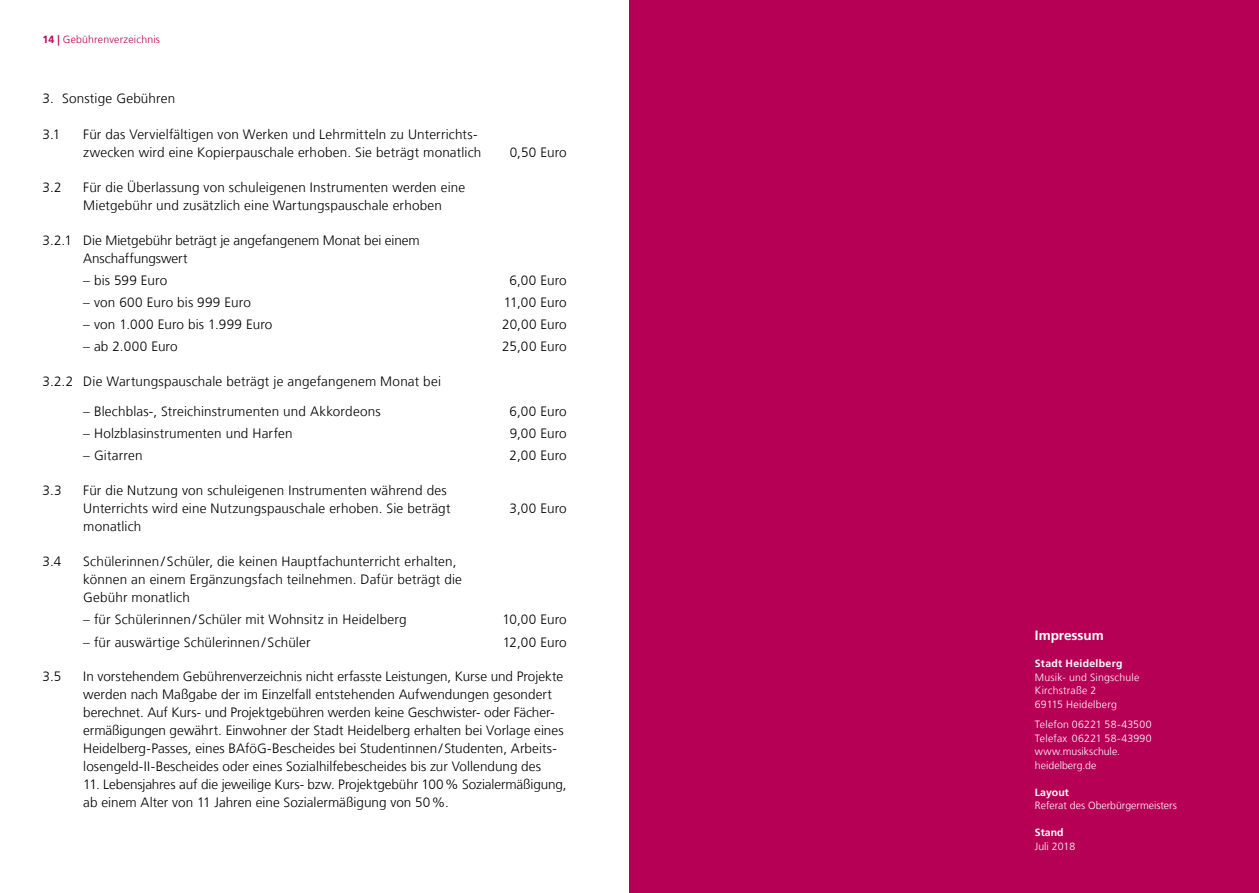
<style>
.page{position:relative;width:1259px;height:893px;background:#fff}
.page>*{position:absolute;margin:0;border:0;box-sizing:border-box;transform-origin:0 0}
.Fließtext_9pt_Frutig{font:300 13.5px/18px "Frutiger LT Com";letter-spacing:.01em;color:#000}
.t1{font:700 13.5px "Frutiger LT Com";color:#fff}
.Markenband_Anschrift{font:300 10.5px/13.5px "Frutiger LT Com";letter-spacing:.02em;color:#fff}
.Quellenverzeichnis_I{font:300 10.5px "Frutiger LT Com";color:#fff}
.Kopfzeile_heidelbeer{font:300 10.5px "Frutiger LT Com";letter-spacing:.02em;color:#b60056}
.Markenband_Stadt_Hei{font:700 10.5px "Frutiger LT Com";letter-spacing:.03em;color:#fff}
.Quellenverzeichnis_I-2{font:700 10.5px "Frutiger LT Com";color:#fff}
.s1{font-weight:700}
</style>
<div class="page">
<div style="left:629px;top:0;width:630px;height:893px;background:#b60056"></div>
<p class="Kopfzeile_heidelbeer" style="left:43px;top:33px;width:119px"><span class="s1">14 |</span> Gebührenverzeichnis</p>
<p class="Fließtext_9pt_Frutig" style="left:43px;top:89px;width:134px">3. Sonstige Gebühren</p>
<p class="Fließtext_9pt_Frutig" style="left:43px;top:125px;width:19px">3.1</p>
<p class="Fließtext_9pt_Frutig" style="left:83px;top:125px;width:400px">Für das Vervielfältigen von Werken und Lehrmitteln zu Unterrichts&shy;zwecken wird eine Kopierpauschale erhoben. Sie beträgt monatlich</p>
<p class="Fließtext_9pt_Frutig" style="left:510px;top:143px;width:59px">0,50 Euro</p>
<p class="Fließtext_9pt_Frutig" style="left:43px;top:178px;width:21px">3.2</p>
<p class="Fließtext_9pt_Frutig" style="left:83px;top:178px;width:383px">Für die Überlassung von schuleigenen Instrumenten werden eine<br>Mietgebühr und zusätzlich eine Wartungspauschale erhoben</p>
<p class="Fließtext_9pt_Frutig" style="left:43px;top:231px;width:31px">3.2.1</p>
<p class="Fließtext_9pt_Frutig" style="left:83px;top:231px;width:338px">Die Mietgebühr beträgt je angefangenem Monat bei einem<br>Anschaffungswert</p>
<p class="Fließtext_9pt_Frutig" style="left:83px;top:271px;width:85px">– bis 599 Euro</p>
<p class="Fließtext_9pt_Frutig" style="left:509px;top:271px;width:59px">6,00 Euro</p>
<p class="Fließtext_9pt_Frutig" style="left:83px;top:293px;width:169px">– von 600 Euro bis 999 Euro</p>
<p class="Fließtext_9pt_Frutig" style="left:504px;top:293px;width:65px">11,00 Euro</p>
<p class="Fließtext_9pt_Frutig" style="left:83px;top:315px;width:191px">– von 1.000 Euro bis 1.999 Euro</p>
<p class="Fließtext_9pt_Frutig" style="left:502px;top:315px;width:66px">20,00 Euro</p>
<p class="Fließtext_9pt_Frutig" style="left:83px;top:337px;width:96px">– ab 2.000 Euro</p>
<p class="Fließtext_9pt_Frutig" style="left:502px;top:337px;width:66px">25,00 Euro</p>
<p class="Fließtext_9pt_Frutig" style="left:43px;top:372px;width:32px">3.2.2</p>
<p class="Fließtext_9pt_Frutig" style="left:83px;top:372px;width:359px">Die Wartungspauschale beträgt je angefangenem Monat bei</p>
<p class="Fließtext_9pt_Frutig" style="left:83px;top:403px;width:299px">– Blechblas-, Streichinstrumenten und Akkordeons</p>
<p class="Fließtext_9pt_Frutig" style="left:509px;top:403px;width:59px">6,00 Euro</p>
<p class="Fließtext_9pt_Frutig" style="left:83px;top:425px;width:211px">– Holzblasinstrumenten und Harfen</p>
<p class="Fließtext_9pt_Frutig" style="left:510px;top:425px;width:59px">9,00 Euro</p>
<p class="Fließtext_9pt_Frutig" style="left:83px;top:447px;width:61px">– Gitarren</p>
<p class="Fließtext_9pt_Frutig" style="left:509px;top:447px;width:59px">2,00 Euro</p>
<p class="Fließtext_9pt_Frutig" style="left:43px;top:482px;width:21px">3.3</p>
<p class="Fließtext_9pt_Frutig" style="left:83px;top:482px;width:369px">Für die Nutzung von schuleigenen Instrumenten während des<br>Unterrichts wird eine Nutzungspauschale erhoben. Sie beträgt monatlich</p>
<p class="Fließtext_9pt_Frutig" style="left:509px;top:500px;width:59px">3,00 Euro</p>
<p class="Fließtext_9pt_Frutig" style="left:43px;top:553px;width:20px">3.4</p>
<p class="Fließtext_9pt_Frutig" style="left:83px;top:553px;width:380px">Schülerinnen / Schüler, die keinen Hauptfachunterricht erhalten, können an einem Ergänzungsfach teilnehmen. Dafür beträgt die<br>Gebühr monatlich</p>
<p class="Fließtext_9pt_Frutig" style="left:83px;top:611px;width:325px">– für Schülerinnen / Schüler mit Wohnsitz in Heidelberg</p>
<p class="Fließtext_9pt_Frutig" style="left:502px;top:611px;width:66px">10,00 Euro</p>
<p class="Fließtext_9pt_Frutig" style="left:83px;top:633px;width:229px">– für auswärtige Schülerinnen / Schüler</p>
<p class="Fließtext_9pt_Frutig" style="left:503px;top:633px;width:65px">12,00 Euro</p>
<p class="Fließtext_9pt_Frutig" style="left:43px;top:668px;width:20px">3.5</p>
<p class="Fließtext_9pt_Frutig" style="left:83px;top:668px;width:482px">In vorstehendem Gebührenverzeichnis nicht erfasste Leistungen, Kurse und Projekte werden nach Maßgabe der im Einzelfall entstehenden Aufwendungen gesondert berechnet. Auf Kurs- und Projektgebühren werden keine Geschwister- oder Fächer&shy;ermäßigungen gewährt. Einwohner der Stadt Heidelberg erhalten bei Vorlage eines Heidelberg-Passes, eines BAföG-Bescheides bei Studentinnen/Studenten, Arbeits&shy;losengeld-II-Bescheides oder eines Sozialhilfebescheides bis zur Vollendung des</p>
<p class="Fließtext_9pt_Frutig" style="left:83px;top:776px;width:485px">11. Lebensjahres auf die jeweilige Kurs- bzw. Projektgebühr 100% Sozialermäßigung, ab einem Alter von 11 Jahren eine Sozialermäßigung von 50%.</p>
<p class="t1" style="left:1035px;top:628px;width:70px">Impressum</p>
<p class="Markenband_Stadt_Hei" style="left:1035px;top:658px;width:89px">Stadt Heidelberg</p>
<p class="Markenband_Anschrift" style="left:1035px;top:671px;width:106px">Musik- und Singschule</p>
<p class="Markenband_Anschrift" style="left:1035px;top:684px;width:63px">Kirchstraße 2</p>
<p class="Markenband_Anschrift" style="left:1035px;top:698px;width:83px">69115 Heidelberg</p>
<p class="Markenband_Anschrift" style="left:1035px;top:718px;width:118px">Telefon 06221 58-43500<br>Telefax 06221 58-43990 www.musikschule. heidelberg.de</p>
<p class="Quellenverzeichnis_I-2" style="left:1035px;top:786px;width:35px">Layout</p>
<p class="Quellenverzeichnis_I" style="left:1035px;top:799px;width:143px">Referat des Oberbürgermeisters</p>
<p class="Quellenverzeichnis_I-2" style="left:1035px;top:826px;width:30px">Stand</p>
<p class="Quellenverzeichnis_I" style="left:1035px;top:840px;width:42px">Juli 2018</p>
</div>
